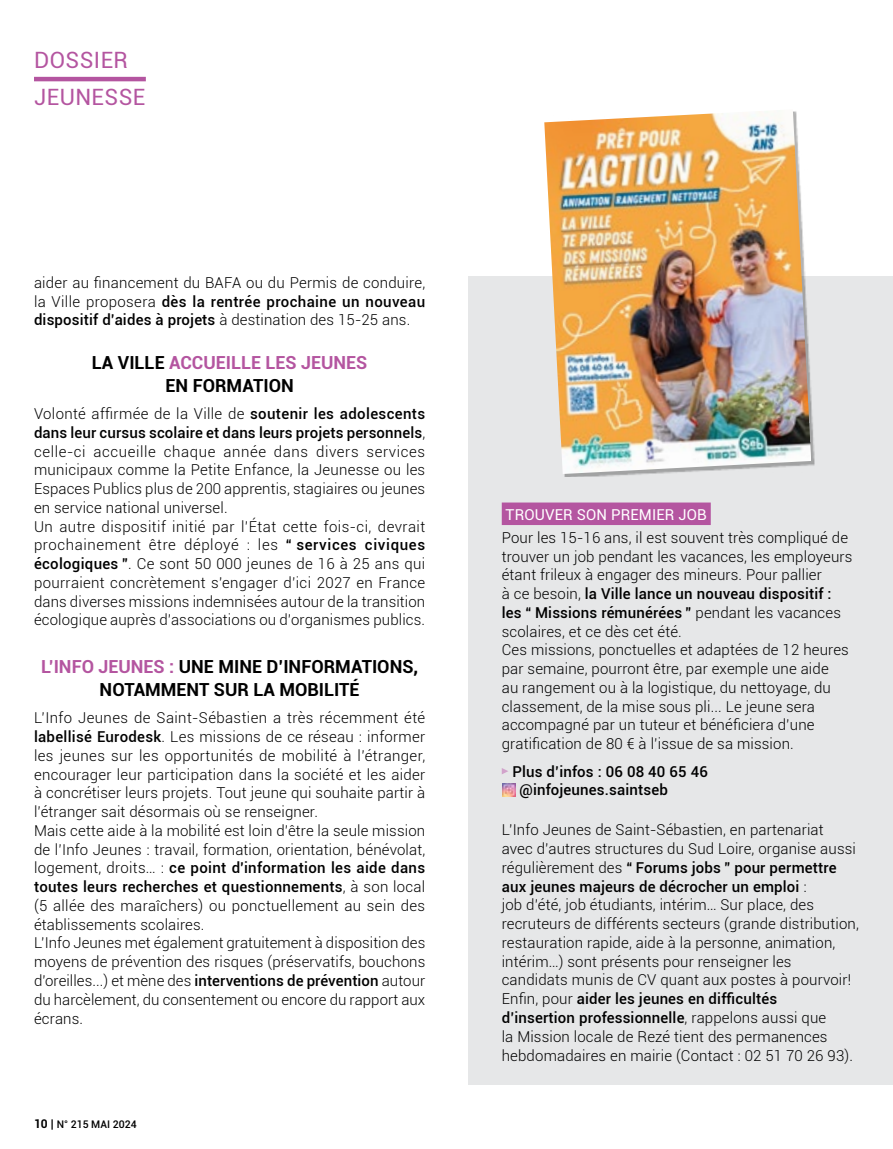
<style>
.page{position:relative;width:893px;height:1149px;background:#fff}
.page>*{position:absolute;margin:0;border:0;box-sizing:border-box;transform-origin:0 0}
.t1{font:22.5px/36.8px "Roboto";letter-spacing:.02em;color:#b455a0}
.t2{font:700 18px/22.5px "Roboto";color:#000;text-align:center}
.t3{font:300 15px/18.8px "Roboto";letter-spacing:.01em;color:#000}
.t4{font:500 15px/18.8px "Roboto";letter-spacing:.01em;color:#000}
.t5{font:15px "Roboto";letter-spacing:.01em;color:#fff}
.t6{font:500 10.5px "Roboto";color:#000}
.s1{font-weight:500}
.s2{color:#b455a0}
.s3{font-weight:700;font-size:12px}
.s4{font-size:12px}
</style>
<div class="page">
<hr style="left:34px;top:77px;width:112px;height:4px;background:#b455a0">
<div style="left:468px;top:276px;width:425px;height:808px;background:#e6e7e8"></div>
<div style="left:502px;top:502px;width:209px;height:23px;background:#b455a0"></div>
<svg style="left:502px;top:768px;width:6px;height:6px"></svg>
<svg style="left:502px;top:783px;width:13px;height:13px"></svg>
<img style="left:544px;top:111px;width:267px;height:363px">
<h1 class="t1" style="left:34px;top:41px;width:113px">DOSSIER<br>JEUNESSE</h1>
<p class="t3" style="left:34px;top:272px;width:393px;text-align:justify">aider au financement du BAFA ou du Permis de conduire, la Ville proposera <span class="s1">dès la rentrée prochaine un nouveau dispositif d’aides à projets</span> à destination des 15-25 ans.</p>
<p class="t2" style="left:92px;top:351px;width:277px">LA VILLE <span class="s2">ACCUEILLE LES JEUNES<br></span>EN FORMATION</p>
<p class="t3" style="left:34px;top:403px;width:393px">Volonté affirmée de la Ville de <span class="s1">soutenir les adolescents dans leur cursus scolaire et dans leurs projets personnels</span>, celle-ci accueille chaque année dans divers services municipaux comme la Petite Enfance, la Jeunesse ou les Espaces Publics plus de 200 apprentis, stagiaires ou jeunes en service national universel.<br>Un autre dispositif initié par l’État cette fois-ci, devrait prochainement être déployé : les <span class="s1">“ services civiques écologiques ”</span>. Ce sont 50 000 jeunes de 16 à 25 ans qui pourraient concrètement s'engager d’ici 2027 en France dans diverses missions indemnisées autour de la transition écologique auprès d’associations ou d’organismes publics.</p>
<p class="t2" style="left:41px;top:655px;width:379px"><span class="s2">L’INFO JEUNES :</span> UNE MINE D’INFORMATIONS,<br>NOTAMMENT SUR LA MOBILITÉ</p>
<p class="t3" style="left:34px;top:707px;width:393px">L’Info Jeunes de Saint-Sébastien a très récemment été <span class="s1">labellisé Eurodesk</span>. Les missions de ce réseau : informer les jeunes sur les opportunités de mobilité à l’étranger, encourager leur participation dans la société et les aider à concrétiser leurs projets. Tout jeune qui souhaite partir à l’étranger sait désormais où se renseigner.<br>Mais cette aide à la mobilité est loin d’être la seule mission de l’Info Jeunes : travail, formation, orientation, bénévolat, logement, droits… : <span class="s1">ce point d'information les aide dans toutes leurs recherches et questionnements</span>, à son local (5 allée des maraîchers) ou ponctuellement au sein des établissements scolaires.<br>L’Info Jeunes met également gratuitement à disposition des moyens de prévention des risques (préservatifs, bouchons d'oreilles...) et mène des <span class="s1">interventions de prévention</span> autour du harcèlement, du consentement ou encore du rapport aux écrans.</p>
<p class="t6" style="left:34px;top:1116px;width:104px"><span class="s3">10</span> <span class="s4">|</span> N° 215 MAI 2024</p>
<p class="t5" style="left:506px;top:504px;width:203px">TROUVER SON PREMIER JOB</p>
<p class="t3" style="left:502px;top:527px;width:352px">Pour les 15-16 ans, il est souvent très compliqué de trouver un job pendant les vacances, les employeurs étant frileux à engager des mineurs. Pour pallier<br>à ce besoin, <span class="s1">la Ville lance un nouveau dispositif : les “ Missions rémunérées ”</span> pendant les vacances scolaires, et ce dès cet été.<br>Ces missions, ponctuelles et adaptées de 12 heures par semaine, pourront être, par exemple une aide<br>au rangement ou à la logistique, du nettoyage, du classement, de la mise sous pli... Le jeune sera accompagné par un tuteur et bénéficiera d’une gratification de 80 € à l’issue de sa mission.</p>
<p class="t4" style="left:519px;top:761px;width:190px;text-indent:-7px">Plus d’infos : 06 08 40 65 46 @infojeunes.saintseb</p>
<p class="t3" style="left:502px;top:819px;width:359px">L’Info Jeunes de Saint-Sébastien, en partenariat<br>avec d’autres structures du Sud Loire, organise aussi régulièrement des <span class="s1">“ Forums jobs ” pour permettre aux jeunes majeurs de décrocher un emploi</span> :<br>job d’été, job étudiants, intérim… Sur place, des recruteurs de différents secteurs (grande distribution, restauration rapide, aide à la personne, animation, intérim…) sont présents pour renseigner les candidats munis de CV quant aux postes à pourvoir!<br>Enfin, pour <span class="s1">aider les jeunes en difficultés<br>d’insertion professionnelle</span>, rappelons aussi que<br>la Mission locale de Rezé tient des permanences hebdomadaires en mairie (Contact : 02 51 70 26 93).</p>
</div>
